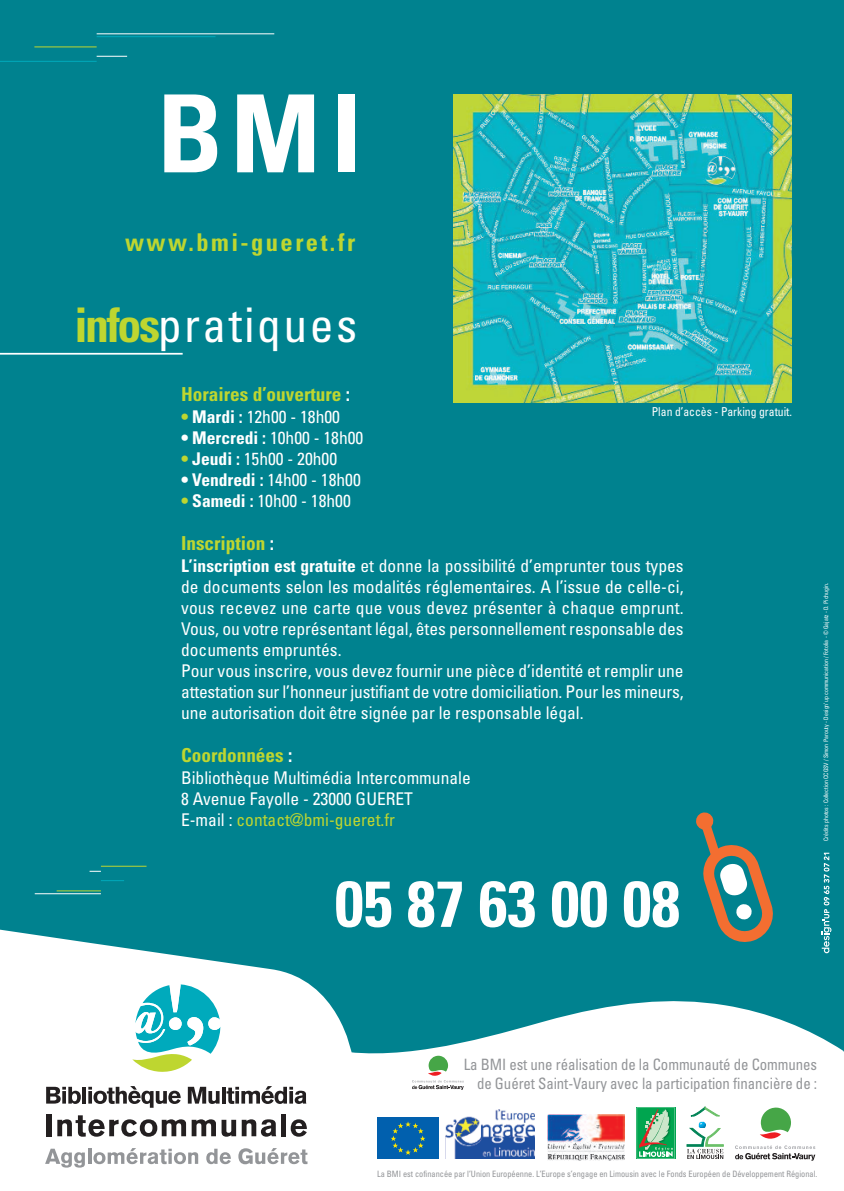
<style>
.page{position:relative;width:844px;height:1191px;background:#fff}
.page>*{position:absolute;margin:0;border:0;box-sizing:border-box;transform-origin:0 0}
.t1{font:700 condensed 107.8px "Univers";color:#fff}
.t2{font:700 condensed 64.75px "Univers";color:#fff}
.t3{font:condensed 47.77px "Univers";letter-spacing:.05em;color:#fff}
.t4{font:700 condensed 24.5px "Univers";letter-spacing:.1em;color:#bed630}
.t5{font:700 condensed 19.25px "Univers";color:#bed630}
.t6{font:condensed 17.5px/21px "Univers";color:#fff}
.t7{font:condensed 15.58px/18.7px "Univers";letter-spacing:-.005em;color:#939598;text-align:right;scale:.95 1}
.t8{font:condensed 12.25px "Univers";color:#fff;scale:.95 1}
.t9{font:condensed 8.75px "Univers";color:#939598;scale:.95 1}
.t10{font:condensed 6.12px "Univers";color:#fff;scale:.95 1}
.s1{font-weight:700;color:#bed630}
.s2{color:#fff}
.s3{font-weight:700}
.s4{color:#bed630}
</style>
<div class="page">
<div style="left:0;top:0;width:843px;height:1191px;background:#00828f"></div>
<svg style="left:0;top:928px;width:843px;height:263px;fill:#fff"></svg>
<svg style="left:46px;top:1086px;width:35px;height:18px"></svg>
<hr style="left:82px;top:1086px;width:4px;height:17px;background:#231f20">
<svg style="left:88px;top:1086px;width:93px;height:21px;background:#a4a2a3"></svg>
<svg style="left:188px;top:1086px;width:31px;height:18px"></svg>
<hr style="left:222px;top:1086px;width:3px;height:17px;background:#231f20">
<svg style="left:226px;top:1086px;width:80px;height:18px"></svg>
<div style="left:46px;top:1114px;width:6px;height:22px;background:#231f20"></div>
<svg style="left:57px;top:1115px;width:179px;height:21px;background:#a19fa0"></svg>
<svg style="left:242px;top:1119px;width:34px;height:17px"></svg>
<div style="left:281px;top:1114px;width:5px;height:22px;background:#231f20"></div>
<svg style="left:290px;top:1119px;width:17px;height:17px"></svg>
<svg style="left:45px;top:1148px;width:40px;height:19px"></svg>
<hr style="left:88px;top:1148px;width:3px;height:15px;background:#939598">
<svg style="left:93px;top:1148px;width:105px;height:16px;background:#d0d1d3"></svg>
<svg style="left:206px;top:1148px;width:25px;height:16px"></svg>
<svg style="left:238px;top:1148px;width:69px;height:16px"></svg>
<svg style="left:132px;top:984px;width:88px;height:88px;background:#87d5cf"></svg>
<svg style="left:695px;top:812px;width:77px;height:130px"></svg>
<svg style="left:821px;top:852px;width:10px;height:101px"></svg>
<hr style="left:0;top:353px;width:183px;height:1px;background:#fff">
<hr style="left:57px;top:890px;width:44px;height:1px;background:#bed630">
<hr style="left:35px;top:893px;width:66px;height:1px;background:#fff">
<svg style="left:101px;top:880px;width:23px;height:1px"></svg>
<hr style="left:101px;top:865px;width:45px;height:1px;background:#bed630">
<hr style="left:97px;top:36px;width:118px;height:1px;background:#00aabc">
<hr style="left:97px;top:33px;width:177px;height:1px;background:#fff">
<hr style="left:34px;top:46px;width:63px;height:1px;background:#bed630">
<hr style="left:97px;top:56px;width:30px;height:1px;background:#fff">
<hr style="left:0;top:61px;width:97px;height:1px;background:#00aabc">
<img style="left:453px;top:94px;width:338px;height:309px">
<div style="left:682px;top:1105px;width:46px;height:57px;background:#fff"></div>
<svg style="left:686px;top:1107px;width:37px;height:52px"></svg>
<svg style="left:635px;top:1107px;width:41px;height:51px"></svg>
<div style="left:636px;top:1107px;width:39px;height:51px;background:#4ec084"></div>
<svg style="left:636px;top:1107px;width:38px;height:51px;background:#56b177"></svg>
<div style="left:535px;top:1112px;width:91px;height:65px;background:#fff"></div>
<img style="left:547px;top:1114px;width:77px;height:46px">
<div style="left:446px;top:1094px;width:89px;height:77px;background:#fff"></div>
<img style="left:446px;top:1109px;width:88px;height:49px">
<div style="left:377px;top:1112px;width:61px;height:52px;background:#fff"></div>
<div style="left:377px;top:1117px;width:61px;height:41px;background:#0160ae"></div>
<svg style="left:391px;top:1121px;width:34px;height:33px"></svg>
<svg style="left:412px;top:1055px;width:51px;height:35px;background:#d7e0d3"></svg>
<div style="left:731px;top:1104px;width:88px;height:60px;background:#fff"></div>
<svg style="left:760px;top:1107px;width:31px;height:31px"></svg>
<svg style="left:735px;top:1145px;width:80px;height:15px"></svg>
<h1 class="t1" style="left:157px;top:94px;width:205px">BMI</h1>
<h3 class="t4" style="left:125px;top:233px;width:232px">www.bmi-gueret.fr</h3>
<h3 class="t3" style="left:74px;top:308px;width:284px"><span class="s1">infos</span>pratiques</h3>
<p class="t5" style="left:181px;top:387px;width:170px">Horaires d’ouverture <span class="s2">:</span></p>
<p class="t6" style="left:181px;top:407px;width:160px"><span class="s1">•</span> <span class="s3">Mardi :</span> 12h00 - 18h00</p>
<p class="t6" style="left:181px;top:428px;width:184px"><span class="s3">• Mercredi :</span> 10h00 - 18h00</p>
<p class="t6" style="left:181px;top:449px;width:157px"><span class="s1">•</span> <span class="s3">Jeudi :</span> 15h00 - 20h00</p>
<p class="t6" style="left:181px;top:470px;width:181px"><span class="s3">• Vendredi :</span> 14h00 - 18h00</p>
<p class="t6" style="left:181px;top:491px;width:171px"><span class="s1">•</span> <span class="s3">Samedi :</span> 10h00 - 18h00</p>
<p class="t5" style="left:181px;top:536px;width:94px">Inscription <span class="s2">:</span></p>
<p class="t6" style="left:181px;top:556px;width:504px"><span class="s3">L’inscription est gratuite</span> et donne la possibilité d’emprunter tous types de documents selon les modalités réglementaires. A l’issue de celle-ci, vous recevez une carte que vous devez présenter à chaque emprunt.<br>Vous, ou votre représentant légal, êtes personnellement responsable des documents empruntés.<br>Pour vous inscrire, vous devez fournir une pièce d’identité et remplir une attestation sur l’honneur justifiant de votre domiciliation. Pour les mineurs, une autorisation doit être signée par le responsable légal.</p>
<p class="t5" style="left:181px;top:748px;width:113px">Coordonnées <span class="s2">:</span></p>
<p class="t6" style="left:181px;top:769px;width:291px">Bibliothèque Multimédia Intercommunale<br>8 Avenue Fayolle - 23000 GUERET<br>E-mail : <span class="s4">contact@bmi-gueret.fr</span></p>
<p class="t8" style="left:651px;top:407px;width:149px">Plan d’accès - Parking gratuit.</p>
<h2 class="t2" style="left:335px;top:880px;width:346px">05 87 63 00 08</h2>
<p class="t10" style="left:823px;top:841px;width:274px;rotate:-90deg">Crédits photos : Collection CCGSV / Simon Parouty - Design’up communication / Fotolia - © Gajatz - D. Pichugin.</p>
<p class="t7" style="left:463px;top:1056px;width:373px">La BMI est une réalisation de la Communauté de Communes de Guéret Saint-Vaury avec la participation financière de :</p>
<p class="t9" style="left:377px;top:1170px;width:465px">La BMI est cofinancée par l’Union Européenne. L’Europe s’engage en Limousin avec le Fonds Européen de Développement Régional.</p>
</div>
